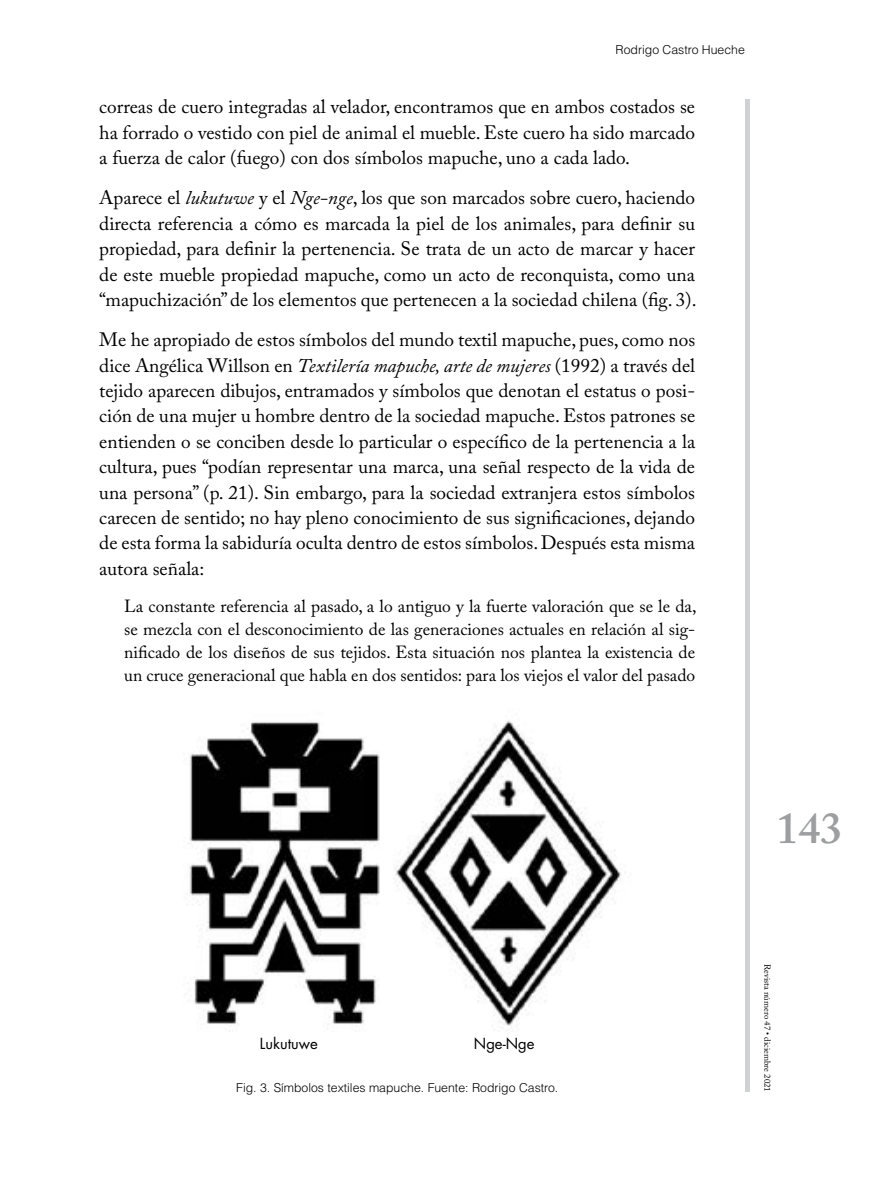
<style>
.page{position:relative;width:869px;height:1191px;background:#fff}
.page>*{position:absolute;margin:0;border:0;box-sizing:border-box;transform-origin:0 0}
.t1{font:600 43.75px "Adobe Caslon Pro";color:#9c9e9f}
.t2{font:19.25px/25.4px "Adobe Caslon Pro";color:#000;text-align:justify}
.t3{font:17.5px/22.8px "Adobe Caslon Pro";color:#000;text-align:justify}
.t4{font:14.88px "Futura Std";color:#000}
.t5{font:300 12.25px "Helvetica LT Std";color:#000}
.t6{font:8.75px "Adobe Caslon Pro";color:#000}
.s1{font-style:italic}
</style>
<div class="page">
<div style="left:744px;top:99px;width:5px;height:992px;background:#d0d1d2"></div>
<img style="left:187px;top:720px;width:434px;height:312px">
<p class="t5" style="left:615px;top:42px;width:131px">Rodrigo Castro Hueche</p>
<p class="t2" style="left:99px;top:94px;width:597px">correas de cuero integradas al velador, encontramos que en ambos costados se ha forrado o vestido con piel de animal el mueble. Este cuero ha sido marcado a fuerza de calor (fuego) con dos símbolos mapuche, uno a cada lado.</p>
<p class="t2" style="left:99px;top:185px;width:598px">Aparece el <span class="s1">lukutuwe</span> y el <span class="s1">Nge-nge</span>, los que son marcados sobre cuero, haciendo directa referencia a cómo es marcada la piel de los animales, para definir su propiedad, para definir la pertenencia. Se trata de un acto de marcar y hacer de este mueble propiedad mapuche, como un acto de reconquista, como una “mapuchización” de los elementos que pertenecen a la sociedad chilena (fig. 3).</p>
<p class="t2" style="left:99px;top:327px;width:597px">Me he apropiado de estos símbolos del mundo textil mapuche, pues, como nos dice Angélica Willson en <span class="s1">Textilería mapuche, arte de mujeres</span> (1992) a través del tejido aparecen dibujos, entramados y símbolos que denotan el estatus o posi&shy;ción de una mujer u hombre dentro de la sociedad mapuche. Estos patrones se entienden o se conciben desde lo particular o específico de la pertenencia a la cultura, pues “podían representar una marca, una señal respecto de la vida de una persona” (p. 21). Sin embargo, para la sociedad extranjera estos símbolos carecen de sentido; no hay pleno conocimiento de sus significaciones, dejando de esta forma la sabiduría oculta dentro de estos símbolos. Después esta misma autora señala:</p>
<p class="t3" style="left:124px;top:595px;width:573px">La constante referencia al pasado, a lo antiguo y la fuerte valoración que se le da, se mezcla con el desconocimiento de las generaciones actuales en relación al sig&shy;nificado de los diseños de sus tejidos. Esta situación nos plantea la existencia de un cruce generacional que habla en dos sentidos: para los viejos el valor del pasado</p>
<p class="t4" style="left:260px;top:1033px;width:60px">Lukutuwe</p>
<p class="t4" style="left:473px;top:1033px;width:62px">Nge-Nge</p>
<p class="t5" style="left:236px;top:1079px;width:323px">Fig. 3. Símbolos textiles mapuche. Fuente: Rodrigo Castro.</p>
<h1 class="t1" style="left:776px;top:802px;width:67px">143</h1>
<p class="t6" style="left:772px;top:964px;width:129px;rotate:90deg">Revista número 47 • diciembre 2021</p>
</div>
